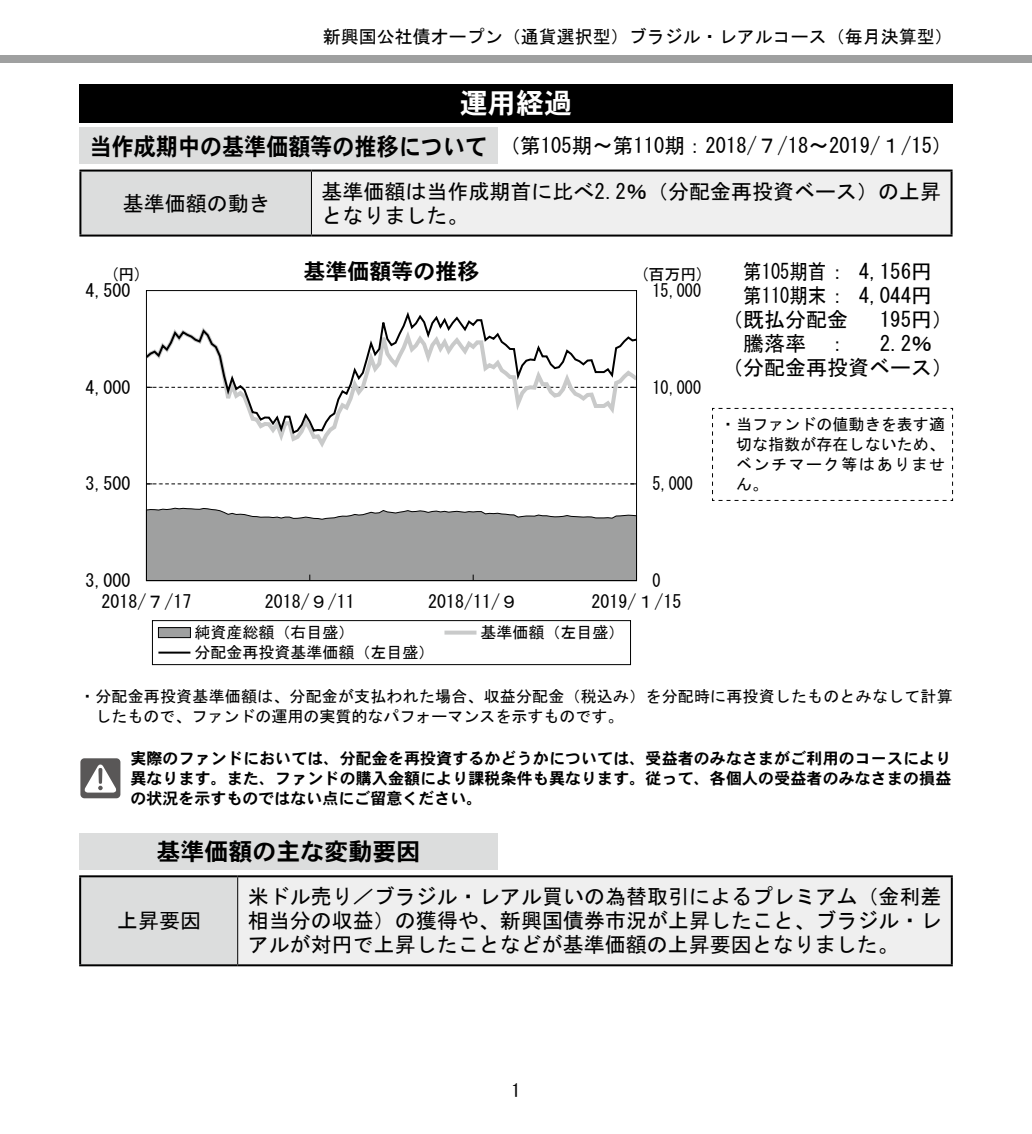
<style>
.page{position:relative;width:1032px;height:1134px;background:#fff}
.page>*{position:absolute;margin:0;border:0;box-sizing:border-box;transform-origin:0 0}
.t1{font:28px "DFHS Gothic W7 WIN RKSJ H";color:#fff}
.t2{font:24px "DFHS Gothic W7 WIN RKSJ H";color:#000}
.t3{font:22px "DFHS Gothic W7 WIN RKSJ H";color:#000}
.t4{font:21px/24px "MS Gothic";color:#000}
.t5{font:21px "MS Gothic";color:#000;scale:.88 1}
.t6{font:18px "MS Gothic";color:#000}
.t7{font:18px "MS Gothic";color:#000;scale:.9 1}
.t8{font:16px/20px "MS Gothic";letter-spacing:.005em;color:#000;text-align:justify}
.t9{font:16px/20px "DFHS Gothic W7 WIN RKSJ H";letter-spacing:.005em;color:#000;text-align:justify}
.s1{font-family:"DFHS Gothic W7 WIN RKSJ H";font-size:24px}
</style>
<div class="page">
<div style="left:0;top:56px;width:1032px;height:7px;background:#9fa0a0"></div>
<svg style="left:148px;top:312px;width:487px;height:123px"></svg>
<svg style="left:145px;top:507px;width:493px;height:75px;background:#a6a7a7"></svg>
<svg style="left:148px;top:387px;width:487px;height:1px"></svg>
<svg style="left:148px;top:483px;width:487px;height:1px"></svg>
<div style="left:146px;top:290px;width:491px;height:291px;border:1px solid #000"></div>
<div style="left:152px;top:620px;width:479px;height:45px;border:1px solid #000"></div>
<div style="left:158px;top:628px;width:32px;height:10px;background:#9fa0a0"></div>
<div style="left:158px;top:627px;width:33px;height:11px;border:1px solid #000"></div>
<svg style="left:444px;top:631px;width:32px;height:4px"></svg>
<hr style="left:158px;top:652px;width:32px;height:2px;background:#000">
<div style="left:79px;top:84px;width:873px;height:38px;background:#000"></div>
<div style="left:79px;top:128px;width:418px;height:36px;background:#dcdddd"></div>
<div style="left:80px;top:171px;width:231px;height:65px;background:#dcdddd"></div>
<div style="left:311px;top:171px;width:640px;height:65px;background:#efefef"></div>
<hr style="left:311px;top:172px;width:1px;height:63px;background:#000">
<hr style="left:79px;top:170px;width:232px;height:2px;background:#000">
<hr style="left:79px;top:172px;width:2px;height:63px;background:#000">
<hr style="left:311px;top:170px;width:641px;height:2px;background:#000">
<hr style="left:950px;top:172px;width:2px;height:63px;background:#000">
<hr style="left:79px;top:235px;width:232px;height:2px;background:#000">
<hr style="left:311px;top:235px;width:641px;height:2px;background:#000">
<svg style="left:712px;top:407px;width:241px;height:94px"></svg>
<div style="left:80px;top:758px;width:40px;height:40px;background:#595757;border-radius:4px"></div>
<svg style="left:84px;top:764px;width:33px;height:29px"></svg>
<svg style="left:98px;top:768px;width:4px;height:16px"></svg>
<div style="left:79px;top:834px;width:418px;height:36px;background:#dcdddd"></div>
<div style="left:80px;top:876px;width:158px;height:89px;background:#dcdddd"></div>
<div style="left:238px;top:876px;width:714px;height:89px;background:#efefef"></div>
<hr style="left:237px;top:877px;width:1px;height:87px;background:#000">
<hr style="left:79px;top:875px;width:159px;height:2px;background:#000">
<hr style="left:79px;top:877px;width:2px;height:87px;background:#000">
<hr style="left:238px;top:875px;width:715px;height:2px;background:#000">
<hr style="left:951px;top:877px;width:2px;height:87px;background:#000">
<hr style="left:79px;top:964px;width:159px;height:2px;background:#000">
<hr style="left:238px;top:964px;width:715px;height:2px;background:#000">
<p class="t6" style="left:323px;top:27px;width:632px">新興国公社債オープン（通貨選択型）ブラジル・レアルコース（毎月決算型）</p>
<h1 class="t1" style="left:460px;top:89px;width:113px">運用経過</h1>
<p class="t4" style="left:90px;top:134px;width:864px"><span class="s1">当作成期中の基準価額等の推移について</span> （第105期～第110期：2018/７/18～2019/１/15）</p>
<p class="t4" style="left:123px;top:191px;width:149px">基準価額の動き</p>
<p class="t4" style="left:321px;top:179px;width:621px">基準価額は当作成期首に比べ2.2％（分配金再投資ベース）の上昇となりました。</p>
<p class="t5" style="left:743px;top:261px;width:216px">第105期首： 4,156円</p>
<p class="t5" style="left:743px;top:285px;width:216px">第110期末： 4,044円</p>
<p class="t4" style="left:722px;top:307px;width:127px">（既払分配金</p>
<p class="t4" style="left:880px;top:307px;width:75px">195円）</p>
<p class="t4" style="left:743px;top:331px;width:106px">騰落率 ：</p>
<p class="t3" style="left:303px;top:261px;width:178px">基準価額等の推移</p>
<p class="t8" style="left:110px;top:265px;width:33px">(円)</p>
<p class="t8" style="left:640px;top:265px;width:65px">(百万円)</p>
<p class="t6" style="left:85px;top:282px;width:46px">4,500</p>
<p class="t7" style="left:652px;top:282px;width:55px">15,000</p>
<p class="t4" style="left:722px;top:331px;width:232px;text-indent:158px">2.2％（分配金再投資ベース）</p>
<p class="t6" style="left:85px;top:378px;width:46px">4,000</p>
<p class="t6" style="left:85px;top:475px;width:46px">3,500</p>
<p class="t7" style="left:652px;top:378px;width:55px">10,000</p>
<p class="t7" style="left:652px;top:475px;width:46px">5,000</p>
<p class="t8" style="left:736px;top:414px;width:211px;text-indent:-16px">・当ファンドの値動きを表す適切な指数が存在しないため、ベンチマーク等はありません。</p>
<p class="t6" style="left:85px;top:572px;width:46px">3,000</p>
<p class="t7" style="left:652px;top:572px;width:10px">0</p>
<p class="t6" style="left:101px;top:593px;width:92px">2018/７/17</p>
<p class="t6" style="left:265px;top:593px;width:91px">2018/９/11</p>
<p class="t6" style="left:428px;top:593px;width:91px">2018/11/９</p>
<p class="t6" style="left:591px;top:593px;width:91px">2019/１/15</p>
<p class="t8" style="left:194px;top:623px;width:161px">純資産総額（右目盛）</p>
<p class="t8" style="left:480px;top:623px;width:145px">基準価額（左目盛）</p>
<p class="t8" style="left:194px;top:643px;width:241px">分配金再投資基準価額（左目盛）</p>
<p class="t8" style="left:95px;top:687px;width:859px;text-indent:-16px">・分配金再投資基準価額は、分配金が支払われた場合、収益分配金（税込み）を分配時に再投資したものとみなして計算したもので、ファンドの運用の実質的なパフォーマンスを示すものです。</p>
<p class="t9" style="left:130px;top:748px;width:822px">実際のファンドにおいては、分配金を再投資するかどうかについては、受益者のみなさまがご利用のコースにより異なります。また、ファンドの購入金額により課税条件も異なります。従って、各個人の受益者のみなさまの損益の状況を示すものではない点にご留意ください。</p>
<p class="t2" style="left:156px;top:840px;width:266px">基準価額の主な変動要因</p>
<p class="t4" style="left:117px;top:909px;width:86px">上昇要因</p>
<p class="t4" style="left:248px;top:885px;width:695px;text-align:justify">米ドル売り／ブラジル・レアル買いの為替取引によるプレミアム（金利差相当分の収益）の獲得や、新興国債券市況が上昇したこと、ブラジル・レアルが対円で上昇したことなどが基準価額の上昇要因となりました。</p>
<p class="t6" style="left:511px;top:1081px;width:10px">1</p>
</div>
